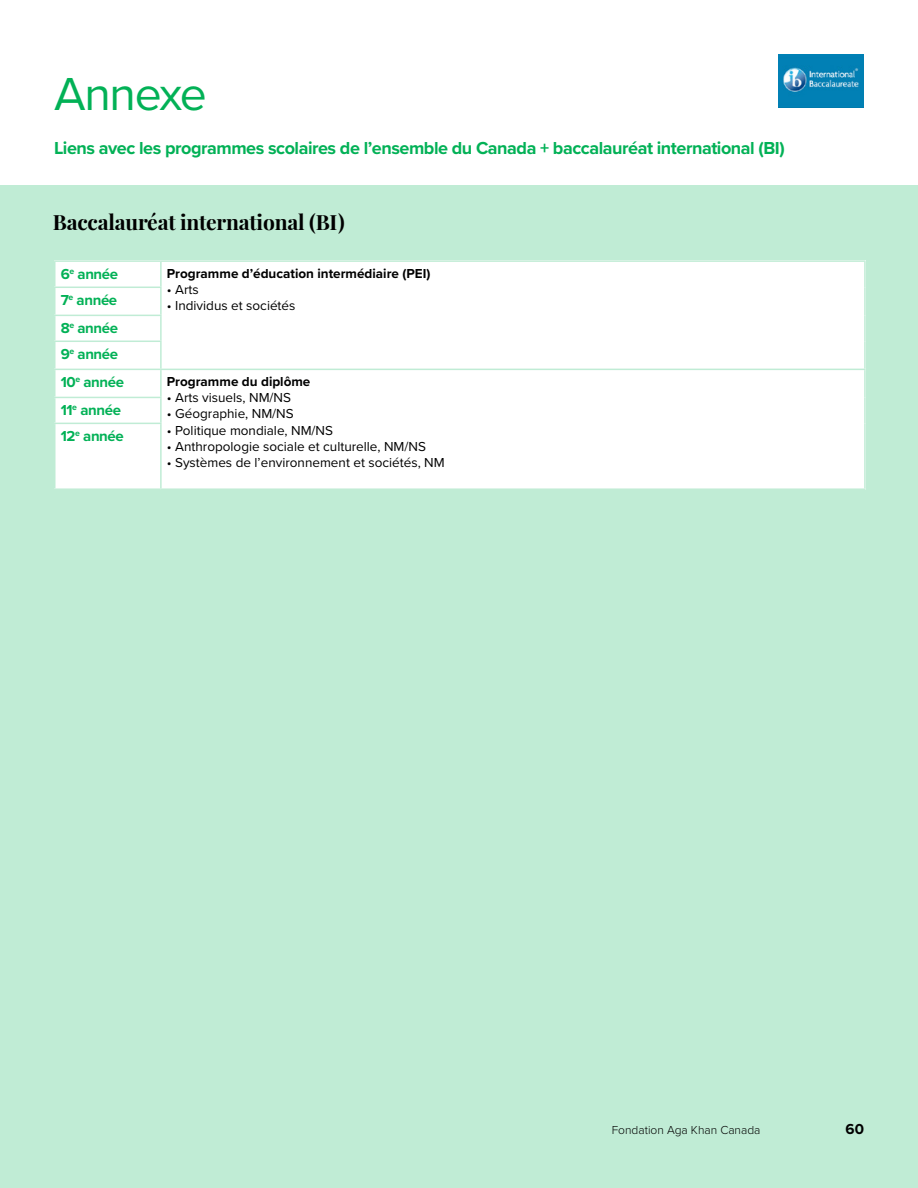
<style>
.page{position:relative;width:918px;height:1188px;background:#fff}
.page>*{position:absolute;margin:0;border:0;box-sizing:border-box;transform-origin:0 0}
.t1{font:48px "Proxima Nova";letter-spacing:-.025em;color:#02b156}
.t2{font:700 21px "Playfair Display";letter-spacing:-.01em;color:#000}
.t3{font:700 18px "Proxima Nova";letter-spacing:-.025em;color:#02b156}
.t4{font:700 15px/28px "Proxima Nova";letter-spacing:-.025em;color:#02b156}
.t5{font:700 15px "Proxima Nova";color:#000}
.t6{font:13.5px "Proxima Nova";color:#000}
.t7{font:700 13.5px "Proxima Nova";color:#000}
.t8{font:300 12px "Proxima Nova";color:#000}
</style>
<div class="page">
<div style="left:0;top:186px;width:918px;height:1002px;background:#c0ecd5"></div>
<div style="left:54px;top:260px;width:812px;height:230px;background:#fff"></div>
<hr style="left:54px;top:260px;width:107px;height:2px;background:#c0ecd5">
<hr style="left:54px;top:262px;width:2px;height:25px;background:#c0ecd5">
<hr style="left:161px;top:260px;width:705px;height:2px;background:#c0ecd5">
<hr style="left:160px;top:262px;width:2px;height:25px;background:#c0ecd5">
<hr style="left:864px;top:262px;width:2px;height:25px;background:#c0ecd5">
<hr style="left:54px;top:287px;width:108px;height:1px;background:#c0ecd5">
<hr style="left:54px;top:288px;width:2px;height:27px;background:#c0ecd5">
<hr style="left:160px;top:288px;width:2px;height:27px;background:#c0ecd5">
<hr style="left:864px;top:287px;width:2px;height:28px;background:#c0ecd5">
<hr style="left:54px;top:315px;width:108px;height:1px;background:#c0ecd5">
<hr style="left:54px;top:316px;width:2px;height:25px;background:#c0ecd5">
<hr style="left:160px;top:316px;width:2px;height:25px;background:#c0ecd5">
<hr style="left:864px;top:315px;width:2px;height:26px;background:#c0ecd5">
<hr style="left:54px;top:341px;width:108px;height:1px;background:#c0ecd5">
<hr style="left:54px;top:342px;width:2px;height:27px;background:#c0ecd5">
<hr style="left:160px;top:342px;width:2px;height:27px;background:#c0ecd5">
<hr style="left:864px;top:341px;width:2px;height:28px;background:#c0ecd5">
<hr style="left:54px;top:369px;width:107px;height:1px;background:#c0ecd5">
<hr style="left:54px;top:370px;width:2px;height:27px;background:#c0ecd5">
<hr style="left:161px;top:369px;width:705px;height:1px;background:#c0ecd5">
<hr style="left:160px;top:370px;width:2px;height:27px;background:#c0ecd5">
<hr style="left:864px;top:370px;width:2px;height:27px;background:#c0ecd5">
<hr style="left:54px;top:397px;width:108px;height:1px;background:#c0ecd5">
<hr style="left:54px;top:398px;width:2px;height:25px;background:#c0ecd5">
<hr style="left:160px;top:398px;width:2px;height:25px;background:#c0ecd5">
<hr style="left:864px;top:397px;width:2px;height:26px;background:#c0ecd5">
<hr style="left:54px;top:423px;width:108px;height:1px;background:#c0ecd5">
<hr style="left:54px;top:424px;width:2px;height:64px;background:#c0ecd5">
<hr style="left:160px;top:424px;width:2px;height:64px;background:#c0ecd5">
<hr style="left:864px;top:423px;width:2px;height:65px;background:#c0ecd5">
<hr style="left:54px;top:488px;width:107px;height:2px;background:#c0ecd5">
<hr style="left:161px;top:488px;width:705px;height:2px;background:#c0ecd5">
<img style="left:778px;top:54px;width:86px;height:53px">
<h1 class="t1" style="left:54px;top:58px;width:154px">Annexe</h1>
<h3 class="t3" style="left:54px;top:135px;width:732px">Liens avec les programmes scolaires de l’ensemble du Canada + baccalauréat international (BI)</h3>
<h2 class="t2" style="left:53px;top:206px;width:293px">Baccalauréat international (BI)</h2>
<p class="t4" style="left:61px;top:260px;width:59px">6<sup>e</sup> année</p>
<p class="t7" style="left:167px;top:263px;width:265px">Programme d’éducation intermédiaire (PEI)</p>
<p class="t6" style="left:167px;top:279px;width:33px">• Arts</p>
<p class="t6" style="left:167px;top:296px;width:130px">• Individus et sociétés</p>
<p class="t4" style="left:61px;top:286px;width:59px">7<sup>e</sup> année<br>8<sup>e</sup> année</p>
<p class="t4" style="left:61px;top:340px;width:65px">9<sup>e</sup> année<br>10<sup>e</sup> année</p>
<p class="t7" style="left:167px;top:371px;width:145px">Programme du diplôme</p>
<p class="t6" style="left:167px;top:388px;width:126px">• Arts visuels, NM/NS</p>
<p class="t6" style="left:167px;top:404px;width:128px">• Géographie, NM/NS</p>
<p class="t6" style="left:167px;top:420px;width:168px">• Politique mondiale, NM/NS</p>
<p class="t6" style="left:167px;top:436px;width:261px">• Anthropologie sociale et culturelle, NM/NS</p>
<p class="t6" style="left:167px;top:452px;width:279px">• Systèmes de l’environnement et sociétés, NM</p>
<p class="t4" style="left:61px;top:397px;width:65px;line-height:26px">11<sup>e</sup> année<br>12<sup>e</sup> année</p>
<p class="t8" style="left:612px;top:1121px;width:150px">Fondation Aga Khan Canada</p>
<p class="t5" style="left:846px;top:1118px;width:20px">60</p>
</div>
